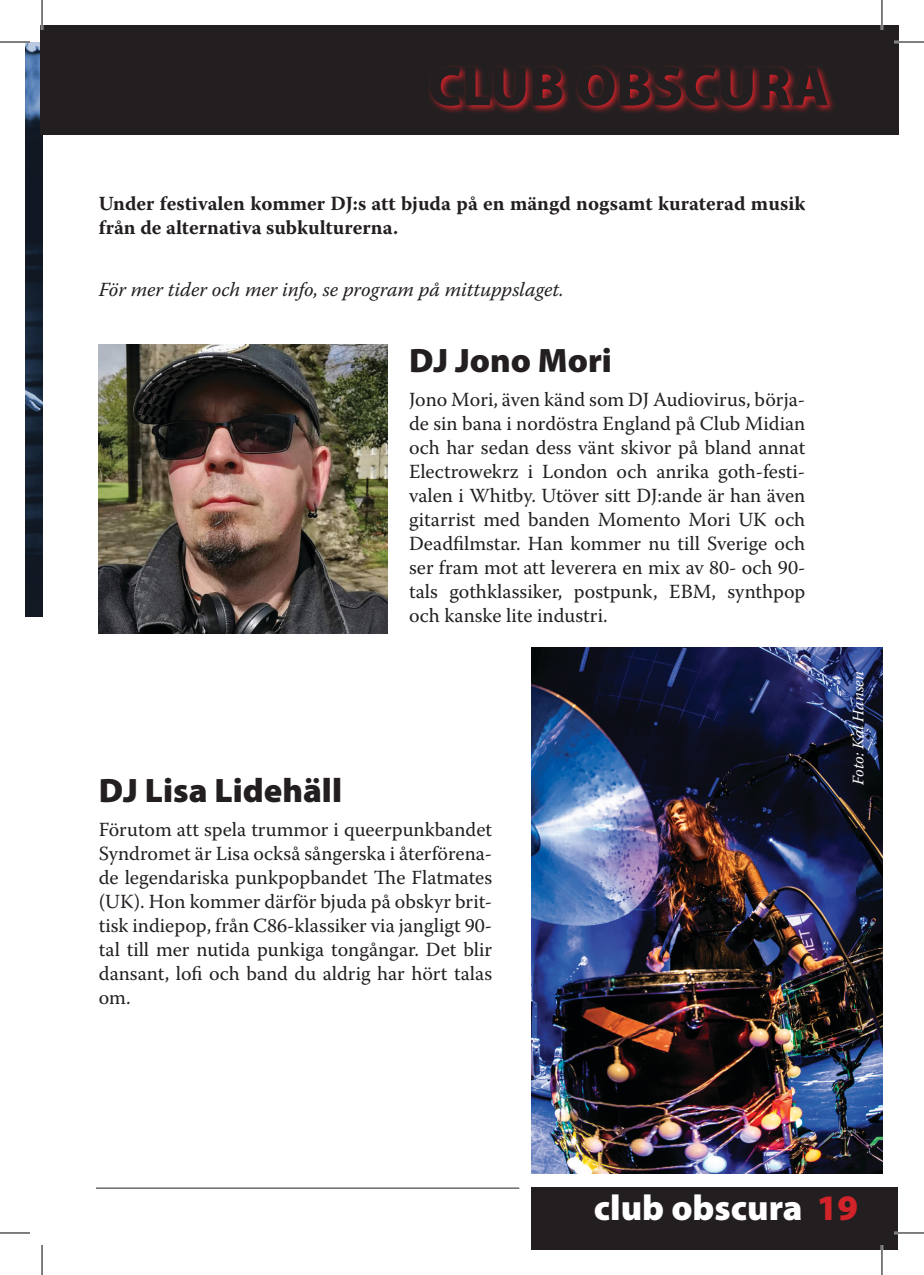
<style>
.page{position:relative;width:924px;height:1275px;background:#fff}
.page>*{position:absolute;margin:0;border:0;box-sizing:border-box;transform-origin:0 0}
.t1{font:900 56px "Myriad Pro";color:#231f20}
.t2{font:900 36px "Myriad Pro";color:#fff}
.t3{font:900 34px "Myriad Pro";color:#231f20}
.t4{font:20px/24px "Warnock Pro";color:#231f20;text-align:justify}
.t5{font:700 20px/24px "Warnock Pro";color:#231f20}
.t6{font:italic 20px "Warnock Pro";color:#231f20}
.t7{font:italic 16px "Warnock Pro";letter-spacing:-.005em;color:#fff}
.s1{color:#d2232a}
</style>
<div class="page">
<div style="left:531px;top:1187px;width:365px;height:63px;background:#231f20"></div>
<hr style="left:96px;top:1187px;width:423px;height:1px;background:#231f20">
<img style="left:25px;top:42px;width:17px;height:574px">
<div style="left:40px;top:25px;width:858px;height:110px;background:#231f20"></div>
<svg style="left:429px;top:65px;width:405px;height:48px"></svg>
<img style="left:531px;top:647px;width:350px;height:526px">
<img style="left:99px;top:345px;width:288px;height:288px">
<hr style="left:893px;top:41px;width:30px;height:2px;background:#fff">
<hr style="left:893px;top:1231px;width:30px;height:3px;background:#fff">
<hr style="left:41px;top:0;width:2px;height:30px;background:#fff">
<hr style="left:880px;top:0;width:2px;height:30px;background:#fff">
<hr style="left:880px;top:1245px;width:2px;height:30px;background:#fff">
<hr style="left:0;top:42px;width:30px;height:1px;background:#000">
<hr style="left:893px;top:42px;width:30px;height:1px;background:#000">
<hr style="left:0;top:1232px;width:30px;height:1px;background:#000">
<hr style="left:893px;top:1232px;width:30px;height:1px;background:#000">
<hr style="left:42px;top:0;width:1px;height:30px;background:#000">
<hr style="left:42px;top:1245px;width:1px;height:30px;background:#000">
<hr style="left:881px;top:0;width:1px;height:30px;background:#000">
<hr style="left:881px;top:1245px;width:1px;height:30px;background:#000">
<p class="t1" style="left:428px;top:49px;width:402px">CLUB OBSCURA</p>
<p class="t5" style="left:99px;top:191px;width:707px">Under festivalen kommer DJ:s att bjuda på en mängd nogsamt kuraterad musik från de alternativa subkulturerna.</p>
<p class="t6" style="left:99px;top:277px;width:466px">För mer tider och mer info, se program på mittuppslaget.</p>
<p class="t3" style="left:409px;top:338px;width:204px">DJ Jono Mori</p>
<p class="t4" style="left:409px;top:387px;width:397px">Jono Mori, även känd som DJ Audiovirus, börja&shy;de sin bana i nordöstra England på Club Midian och har sedan dess vänt skivor på bland annat Electrowekrz i London och anrika goth-festi&shy;valen i Whitby. Utöver sitt DJ:ande är han även gitarrist med banden Momento Mori UK och Deadfilmstar. Han kommer nu till Sverige och ser fram mot att leverera en mix av 80- och 90- tals gothklassiker, postpunk, EBM, synthpop och kanske lite industri.</p>
<p class="t3" style="left:99px;top:768px;width:245px">DJ Lisa Lidehäll</p>
<p class="t4" style="left:99px;top:817px;width:395px">Förutom att spela trummor i queerpunkbandet Syndromet är Lisa också sångerska i återförena&shy;de legendariska punkpopbandet The Flatmates (UK). Hon kommer därför bjuda på obskyr brit&shy;tisk indiepop, från C86-klassiker via jangligt 90- tal till mer nutida punkiga tongångar. Det blir dansant, lofi och band du aldrig har hört talas om.</p>
<p class="t7" style="left:848px;top:785px;width:115px;rotate:-90deg">Foto: Kai Hansen</p>
<p class="t2" style="left:593px;top:1184px;width:265px">club obscura <span class="s1">19</span></p>
</div>
